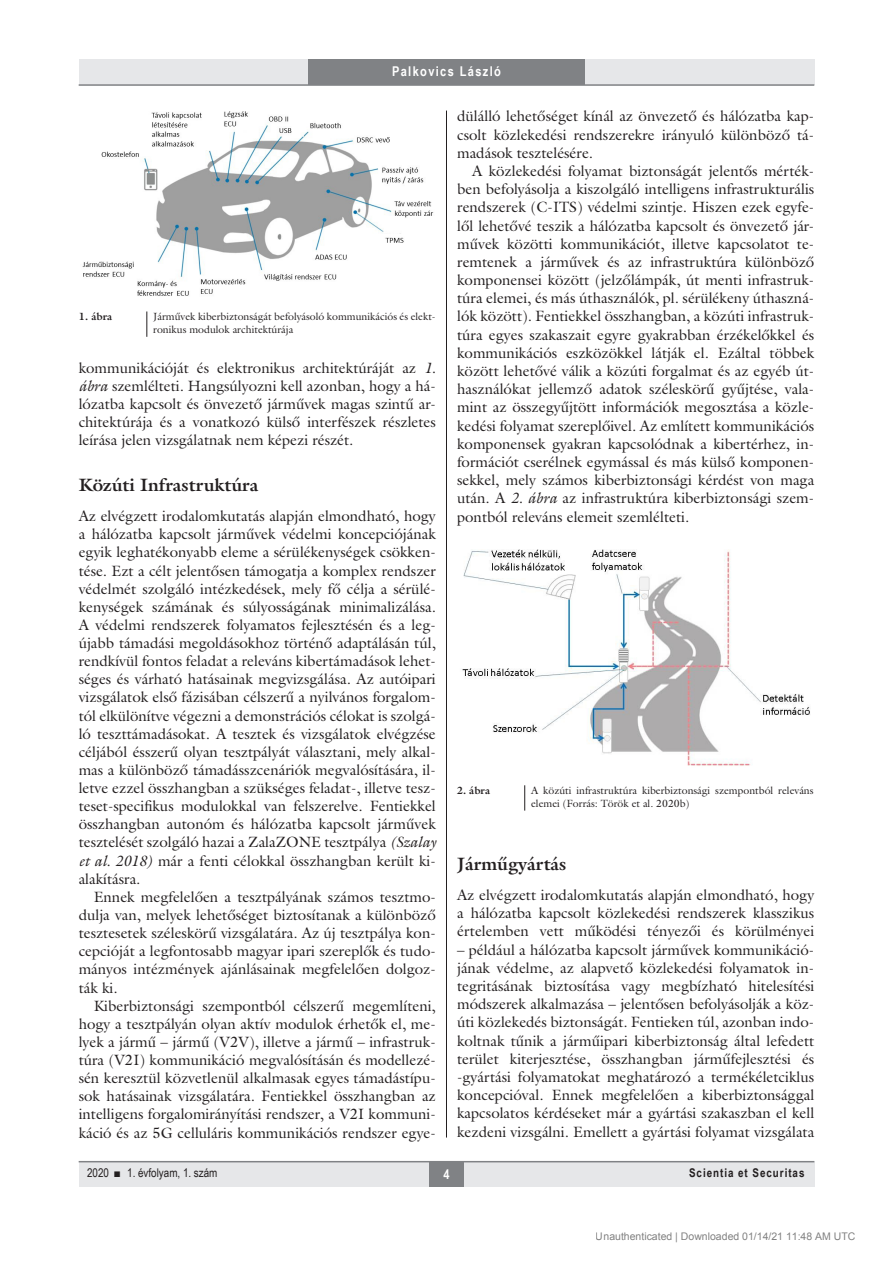
<style>
.page{position:relative;width:893px;height:1263px;background:#fff}
.page>*{position:absolute;margin:0;border:0;box-sizing:border-box;transform-origin:0 0}
.alcimbold{font:700 18px "Galliard Reg";color:#231f20}
.Body_tompa{font:15px/18.1px "Galliard Reg";color:#231f20;text-align:justify}
.Body_Text{font:15px/18.1px "Galliard Reg";color:#231f20;text-align:justify}
.body-s{font:15px/18.1px "Galliard Reg";color:#231f20;text-align:justify}
.oldalszam{font:700 13.5px "Arial Narrow";letter-spacing:.1em;color:#fff}
.t1{font:12px "Arial Narrow";color:#231f20}
.t2{font:700 12px "Arial Narrow";letter-spacing:.08em;color:#231f20}
.kepalairas2{font:10.5px/13.5px "Galliard Reg";color:#231f20}
.t3{font:10.5px "Arial";color:rgb(0 0 0/.5)}
.kepalairas1{font:700 10.5px "Galliard Reg";color:#231f20}
.s1{font-style:italic}
</style>
<div class="page">
<div style="left:79px;top:1161px;width:735px;height:25px;background:#e6e7e9"></div>
<hr style="left:79px;top:1161px;width:735px;height:1px;background:#808285">
<div style="left:430px;top:1161px;width:34px;height:25px;background:#808285"></div>
<div style="left:79px;top:60px;width:735px;height:25px;background:#e6e7e9"></div>
<div style="left:308px;top:60px;width:277px;height:25px;background:#808285"></div>
<hr style="left:79px;top:84px;width:735px;height:2px;background:#808285">
<hr style="left:446px;top:111px;width:1px;height:1026px;background:#231f20">
<svg style="left:146px;top:311px;width:1px;height:26px"></svg>
<svg style="left:524px;top:785px;width:1px;height:26px"></svg>
<img style="left:82px;top:111px;width:352px;height:185px">
<img style="left:462px;top:549px;width:348px;height:217px">
<p class="oldalszam" style="left:392px;top:61px;width:110px">Palkovics László</p>
<p class="kepalairas1" style="left:79px;top:309px;width:35px">1. ábra</p>
<p class="kepalairas2" style="left:153px;top:309px;width:284px">Járművek kiberbiztonságát befolyásoló kommunikációs és elekt&shy;ronikus modulok architektúrája</p>
<p class="Body_tompa" style="left:79px;top:358px;width:359px">kommunikációját és elektronikus architektúráját az <span class="s1">1. ábra</span> szemlélteti. Hangsúlyozni kell azonban, hogy a há&shy;lózatba kapcsolt és önvezető járművek magas szintű ar&shy;chitektúrája és a vonatkozó külső interfészek részletes leírása jelen vizsgálatnak nem képezi részét.</p>
<p class="alcimbold" style="left:79px;top:473px;width:181px">Közúti Infrastruktúra</p>
<p class="Body_tompa" style="left:79px;top:507px;width:359px">Az elvégzett irodalomkutatás alapján elmondható, hogy a hálózatba kapcsolt járművek védelmi koncepciójának egyik leghatékonyabb eleme a sérülékenységek csökken&shy;tése. Ezt a célt jelentősen támogatja a komplex rendszer védelmét szolgáló intézkedések, mely fő célja a sérülé&shy;kenységek számának és súlyosságának minimalizálása.<br>A védelmi rendszerek folyamatos fejlesztésén és a leg&shy;újabb támadási megoldásokhoz történő adaptálásán túl, rendkívül fontos feladat a releváns kibertámadások lehet&shy;séges és várható hatásainak megvizsgálása. Az autóipari vizsgálatok első fázisában célszerű a nyilvános forgalom&shy;tól elkülönítve végezni a demonstrációs célokat is szolgá&shy;ló teszttámadásokat. A tesztek és vizsgálatok elvégzése céljából ésszerű olyan tesztpályát választani, mely alkal&shy;mas a különböző támadásszcenáriók megvalósítására, il&shy;letve ezzel összhangban a szükséges feladat-, illetve tesz&shy;teset-specifikus modulokkal van felszerelve. Fentiekkel összhangban autonóm és hálózatba kapcsolt járművek tesztelését szolgáló hazai a ZalaZONE tesztpálya <span class="s1">(Szalay et al. 2018)</span> már a fenti célokkal összhangban került ki&shy;alakításra.</p>
<p class="Body_Text" style="left:79px;top:887px;width:359px;text-indent:15px">Ennek megfelelően a tesztpályának számos tesztmo&shy;dulja van, melyek lehetőséget biztosítanak a különböző tesztesetek széleskörű vizsgálatára. Az új tesztpálya kon&shy;cepcióját a legfontosabb magyar ipari szereplők és tudo&shy;mányos intézmények ajánlásainak megfelelően dolgoz&shy;ták ki.</p>
<p class="body-s" style="left:79px;top:996px;width:359px;text-indent:15px">Kiberbiztonsági szempontból célszerű megemlíteni, hogy a tesztpályán olyan aktív modulok érhetők el, me&shy;lyek a jármű – jármű (V2V), illetve a jármű – infrastruk&shy;túra (V2I) kommunikáció megvalósításán és modellezé&shy;sén keresztül közvetlenül alkalmasak egyes támadástípu&shy;sok hatásainak vizsgálatára. Fentiekkel összhangban az intelligens forgalomirányítási rendszer, a V2I kommuni&shy;káció és az 5G celluláris kommunikációs rendszer egye-</p>
<p class="body-s" style="left:457px;top:107px;width:359px">dülálló lehetőséget kínál az önvezető és hálózatba kap&shy;csolt közlekedési rendszerekre irányuló különböző tá&shy;madások tesztelésére.</p>
<p class="Body_Text" style="left:457px;top:162px;width:359px;text-indent:15px">A közlekedési folyamat biztonságát jelentős mérték&shy;ben befolyásolja a kiszolgáló intelligens infrastrukturális rendszerek (C-ITS) védelmi szintje. Hiszen ezek egyfe&shy;lől lehetővé teszik a hálózatba kapcsolt és önvezető jár&shy;művek közötti kommunikációt, illetve kapcsolatot te&shy;remtenek a járművek és az infrastruktúra különböző komponensei között (jelzőlámpák, út menti infrastruk&shy;túra elemei, és más úthasználók, pl. sérülékeny úthaszná&shy;lók között). Fentiekkel összhangban, a közúti infrastruk&shy;túra egyes szakaszait egyre gyakrabban érzékelőkkel és kommunikációs eszközökkel látják el. Ezáltal többek között lehetővé válik a közúti forgalmat és az egyéb út&shy;használókat jellemző adatok széleskörű gyűjtése, vala&shy;mint az összegyűjtött információk megosztása a közle&shy;kedési folyamat szereplőivel. Az említett kommunikációs komponensek gyakran kapcsolódnak a kibertérhez, in&shy;formációt cserélnek egymással és más külső komponen&shy;sekkel, mely számos kiberbiztonsági kérdést von maga után. A <span class="s1">2. ábra</span> az infrastruktúra kiberbiztonsági szem&shy;pontból releváns elemeit szemlélteti.</p>
<p class="kepalairas1" style="left:457px;top:783px;width:35px">2. ábra</p>
<p class="kepalairas2" style="left:531px;top:783px;width:284px">A közúti infrastruktúra kiberbiztonsági szempontból releváns elemei (Forrás: Török et al. 2020b)</p>
<p class="alcimbold" style="left:457px;top:852px;width:111px">Járműgyártás</p>
<p class="Body_tompa" style="left:457px;top:886px;width:359px">Az elvégzett irodalomkutatás alapján elmondható, hogy a hálózatba kapcsolt közlekedési rendszerek klasszikus értelemben vett működési tényezői és körülményei</p>
<p class="Body_tompa" style="left:457px;top:940px;width:359px">– például a hálózatba kapcsolt járművek kommunikáció&shy;jának védelme, az alapvető közlekedési folyamatok in&shy;tegritásának biztosítása vagy megbízható hitelesítési módszerek alkalmazása – jelentősen befolyásolják a köz&shy;úti közlekedés biztonságát. Fentieken túl, azonban indo&shy;koltnak tűnik a járműipari kiberbiztonság által lefedett terület kiterjesztése, összhangban járműfejlesztési és -gyártási folyamatokat meghatározó a termékéletciklus koncepcióval. Ennek megfelelően a kiberbiztonsággal kapcsolatos kérdéseket már a gyártási szakaszban el kell kezdeni vizsgálni. Emellett a gyártási folyamat vizsgálata</p>
<p class="t1" style="left:87px;top:1164px;width:132px">2020 ■ 1. évfolyam, 1. szám</p>
<p class="oldalszam" style="left:444px;top:1163px;width:8px">4</p>
<p class="t2" style="left:689px;top:1164px;width:117px">Scientia et Securitas</p>
<p class="t3" style="left:596px;top:1231px;width:261px">Unauthenticated | Downloaded 01/14/21 11:48 AM UTC</p>
</div>
